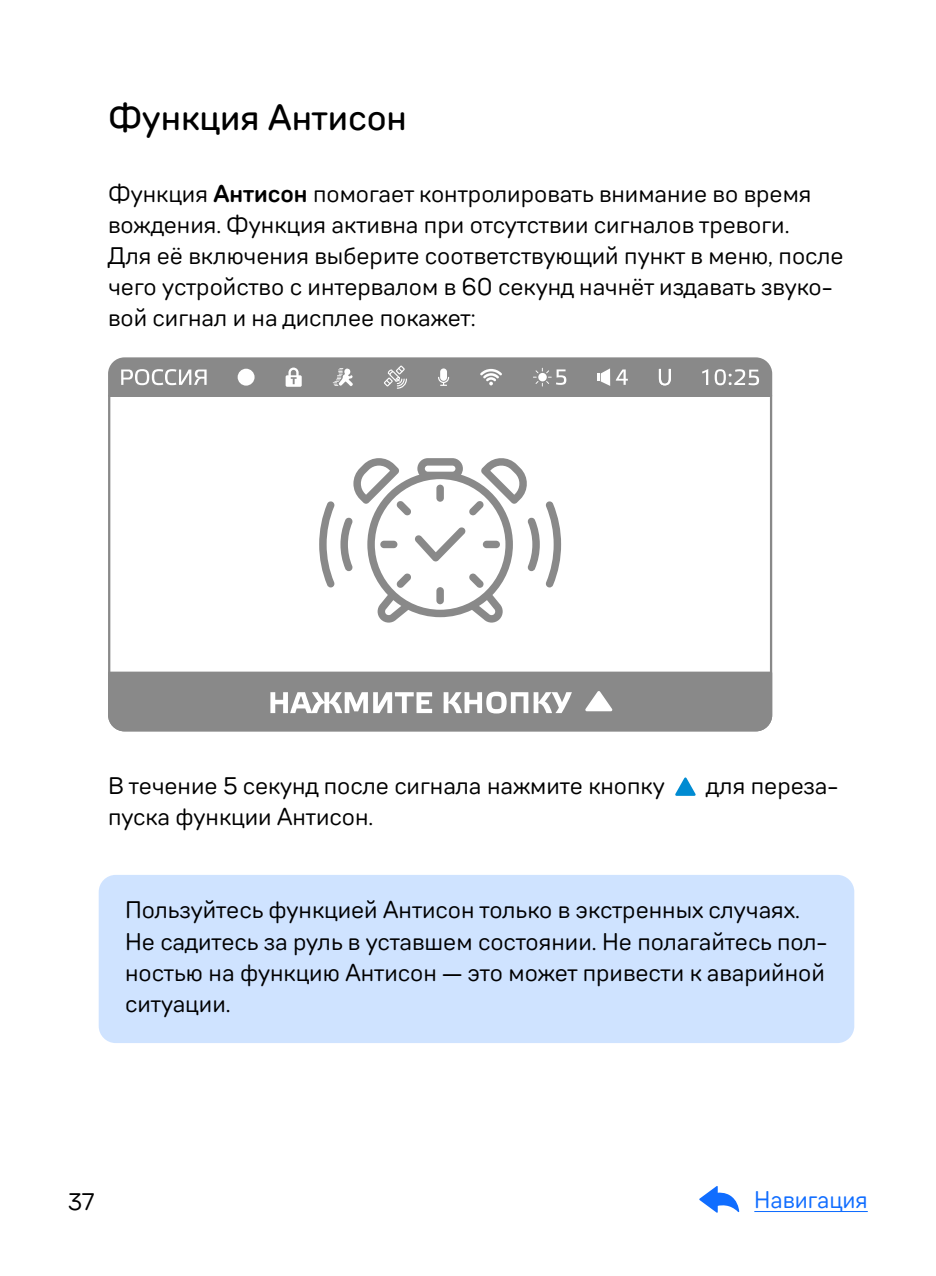
<style>
.page{position:relative;width:936px;height:1276px;background:#fff}
.page>*{position:absolute;margin:0;border:0;box-sizing:border-box;transform-origin:0 0}
.t1{font:500 36px "TT Rounds Neue";color:#000}
.t2{font:24px/31.2px "TT Rounds Neue";color:#000}
.t3{font:24px "TT Rounds Neue";color:#106dff}
.s1{font-family:"TT Rounds Neue Dm Bd"}
</style>
<div class="page">
<div style="left:99px;top:875px;width:755px;height:168px;background:#cfe3ff;border-radius:17px"></div>
<svg style="left:675px;top:777px;width:21px;height:19px"></svg>
<svg style="left:108px;top:398px;width:665px;height:272px"></svg>
<svg style="left:108px;top:357px;width:665px;height:41px;background:#979797"></svg>
<svg style="left:545px;top:501px;width:16px;height:86px"></svg>
<svg style="left:319px;top:456px;width:220px;height:166px"></svg>
<svg style="left:108px;top:670px;width:665px;height:62px;background:#969696"></svg>
<h1 class="t1" style="left:108px;top:94px;width:300px">Функция Антисон</h1>
<p class="t2" style="left:108px;top:177px;width:737px">Функция <span class="s1">Антисон</span> помогает контролировать внимание во время вождения. Функция активна при отсутствии сигналов тревоги.<br>Для её включения выберите соответствующий пункт в меню, после чего устройство с интервалом в 60 секунд начнёт издавать звуко&shy;вой сигнал и на дисплее покажет:</p>
<p class="t2" style="left:108px;top:769px;width:558px">В течение 5 секунд после сигнала нажмите кнопку</p>
<p class="t2" style="left:706px;top:769px;width:134px">для переза-</p>
<p class="t2" style="left:108px;top:800px;width:267px">пуска функции Антисон.</p>
<p class="t2" style="left:125px;top:894px;width:703px">Пользуйтесь функцией Антисон только в экстренных случаях.<br>Не садитесь за руль в уставшем состоянии. Не полагайтесь пол&shy;ностью на функцию Антисон — это может привести к аварийной ситуации.</p>
<p class="t2" style="left:68px;top:1185px;width:28px">37</p>
<p class="t3" style="left:754px;top:1183px;width:115px">Навигация</p>
</div>
